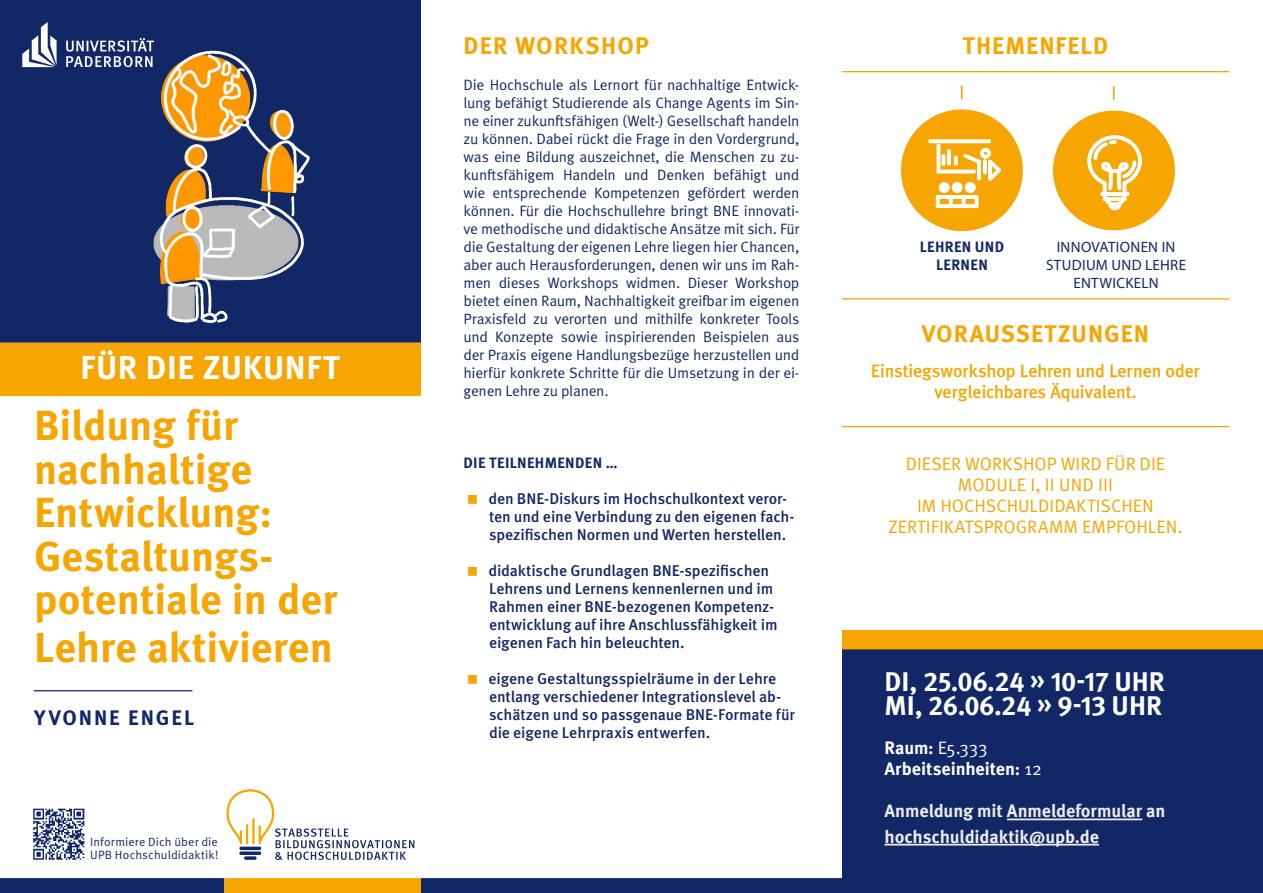
<style>
.page{position:relative;width:1263px;height:893px;background:#fff}
.page>*{position:absolute;margin:0;border:0;box-sizing:border-box;transform-origin:0 0}
.t1{font:700 42px/43.5px "Meta OT";letter-spacing:-.005em;color:#f7a500}
.t2{font:700 33px "Meta OT";letter-spacing:.02em;color:#fff}
.t3{font:700 27px/24px "Meta OT";letter-spacing:-.005em;color:#fff}
.t4{font:700 24px "Meta OT";letter-spacing:.045em;color:#f7a500}
.t5{font:700 21px "Meta OT";letter-spacing:.09em;color:#122866}
.t6{font:18px/21px "Meta OT";color:#f7a500;text-align:center}
.t7{font:18px/21px "Meta Plus Medium Roman";letter-spacing:-.005em;color:#f7a500;text-align:center}
.t8{font:700 18px/25.2px "Meta OT";letter-spacing:-.01em;color:#ececec}
.t9{font:700 18px/21px "Meta OT";color:#fff}
.t10{font:500 15.6px/18px "Meta OT";letter-spacing:-.01em;color:#122866}
.t11{font:15px/18px "Meta OT";letter-spacing:-.02em;color:#122866;text-align:justify}
.t12{font:15px/18px "Myriad Pro";letter-spacing:.02em;color:#122866;text-align:center}
.t13{font:700 15px/18px "Meta OT";letter-spacing:.02em;color:#122866;text-align:center}
.t14{font:12px/13.5px "Meta OT";letter-spacing:.01em;color:#122866}
.s1{font-weight:400}
</style>
<div class="page">
<div style="left:0;top:0;width:421px;height:343px;background:#122866"></div>
<img style="left:13px;top:27px;width:394px;height:316px">
<div style="left:0;top:343px;width:421px;height:53px;background:#f7a500"></div>
<hr style="left:34px;top:690px;width:158px;height:1px;background:#122866">
<svg style="left:0;top:878px;width:842px;height:15px;background:#48464f"></svg>
<svg style="left:22px;top:22px;width:132px;height:45px"></svg>
<img style="left:33px;top:808px;width:52px;height:52px">
<svg style="left:226px;top:789px;width:188px;height:71px"></svg>
<hr style="left:842px;top:71px;width:387px;height:1px;background:#f7a500">
<div style="left:842px;top:649px;width:421px;height:244px;background:#122866"></div>
<hr style="left:1007px;top:818px;width:135px;height:2px;background:#ececec">
<hr style="left:884px;top:844px;width:215px;height:1px;background:#ececec">
<div style="left:842px;top:630px;width:421px;height:19px;background:#f7a500"></div>
<hr style="left:842px;top:298px;width:387px;height:1px;background:#f7a500">
<hr style="left:842px;top:426px;width:387px;height:1px;background:#f7a500">
<svg style="left:1113px;top:86px;width:1px;height:14px"></svg>
<svg style="left:1052px;top:110px;width:124px;height:121px"></svg>
<svg style="left:961px;top:85px;width:1px;height:14px"></svg>
<svg style="left:900px;top:109px;width:124px;height:123px"></svg>
<h2 class="t2" style="left:80px;top:347px;width:261px">FÜR DIE ZUKUNFT</h2>
<h1 class="t1" style="left:34px;top:404px;width:305px">Bildung für nachhaltige<br>Entwicklung:<br>Gestaltungs&shy;potentiale in der</h1>
<h1 class="t1" style="left:34px;top:627px;width:300px">Lehre aktivieren</h1>
<h3 class="t5" style="left:34px;top:705px;width:161px">YVONNE ENGEL</h3>
<p class="t14" style="left:90px;top:835px;width:130px">Informiere Dich über die<br>UPB Hochschuldidaktik!</p>
<h3 class="t4" style="left:464px;top:30px;width:187px">DER WORKSHOP</h3>
<p class="t11" style="left:463px;top:76px;width:337px">Die Hochschule als Lernort für nachhaltige Entwick&shy;lung befähigt Studierende als Change Agents im Sin&shy;ne einer zukunftsfähigen (Welt-) Gesellschaft handeln zu können. Dabei rückt die Frage in den Vordergrund, was eine Bildung auszeichnet, die Menschen zu zu&shy;kunftsfähigem Handeln und Denken befähigt und wie entsprechende Kompetenzen gefördert werden können. Für die Hochschullehre bringt BNE innovati&shy;ve methodische und didaktische Ansätze mit sich. Für die Gestaltung der eigenen Lehre liegen hier Chancen, aber auch Herausforderungen, denen wir uns im Rah&shy;men dieses Workshops widmen. Dieser Workshop bietet einen Raum, Nachhaltigkeit greifbar im eigenen Praxisfeld zu verorten und mithilfe konkreter Tools und Konzepte sowie inspirierenden Beispielen aus der Praxis eigene Handlungsbezüge herzustellen und hierfür konkrete Schritte für die Umsetzung in der ei&shy;genen Lehre zu planen.</p>
<p class="t13" style="left:464px;top:454px;width:155px">DIE TEILNEHMENDEN …</p>
<p class="t10" style="left:488px;top:490px;width:308px">den BNE-Diskurs im Hochschulkontext veror&shy;ten und eine Verbindung zu den eigenen fach&shy;spezifischen Normen und Werten herstellen.</p>
<p class="t10" style="left:488px;top:562px;width:291px">didaktische Grundlagen BNE-spezifischen Lehrens und Lernens kennenlernen und im Rahmen einer BNE-bezogenen Kompetenz&shy;entwicklung auf ihre Anschlussfähigkeit im eigenen Fach hin beleuchten.</p>
<p class="t10" style="left:488px;top:670px;width:308px">eigene Gestaltungsspielräume in der Lehre entlang verschiedener Integrationslevel ab&shy;schätzen und so passgenaue BNE-Formate für die eigene Lehrpraxis entwerfen.</p>
<h3 class="t4" style="left:963px;top:30px;width:147px">THEMENFELD</h3>
<p class="t13" style="left:920px;top:238px;width:86px">LEHREN UND<br>LERNEN</p>
<p class="t12" style="left:1046px;top:238px;width:141px">INNOVATIONEN IN<br>STUDIUM UND LEHRE<br>ENTWICKELN</p>
<h3 class="t4" style="left:922px;top:318px;width:229px">VORAUSSETZUNGEN</h3>
<p class="t7" style="left:871px;top:360px;width:331px">Einstiegsworkshop Lehren und Lernen oder vergleichbares Äquivalent.</p>
<p class="t6" style="left:888px;top:453px;width:295px">DIESER WORKSHOP WIRD FÜR DIE<br>MODULE I, II UND III<br>IM HOCHSCHULDIDAKTISCHEN<br>ZERTIFIKATSPROGRAMM EMPFOHLEN.</p>
<h3 class="t3" style="left:885px;top:670px;width:282px">DI, 25.06.24 » 10-17 UHR<br>MI, 26.06.24 » 9-13 UHR</h3>
<p class="t9" style="left:884px;top:738px;width:159px">Raum: <span class="s1">E5.333<br></span>Arbeitseinheiten: <span class="s1">12</span></p>
<p class="t8" style="left:884px;top:799px;width:282px">Anmeldung mit Anmeldeformular an hochschuldidaktik@upb.de</p>
</div>
